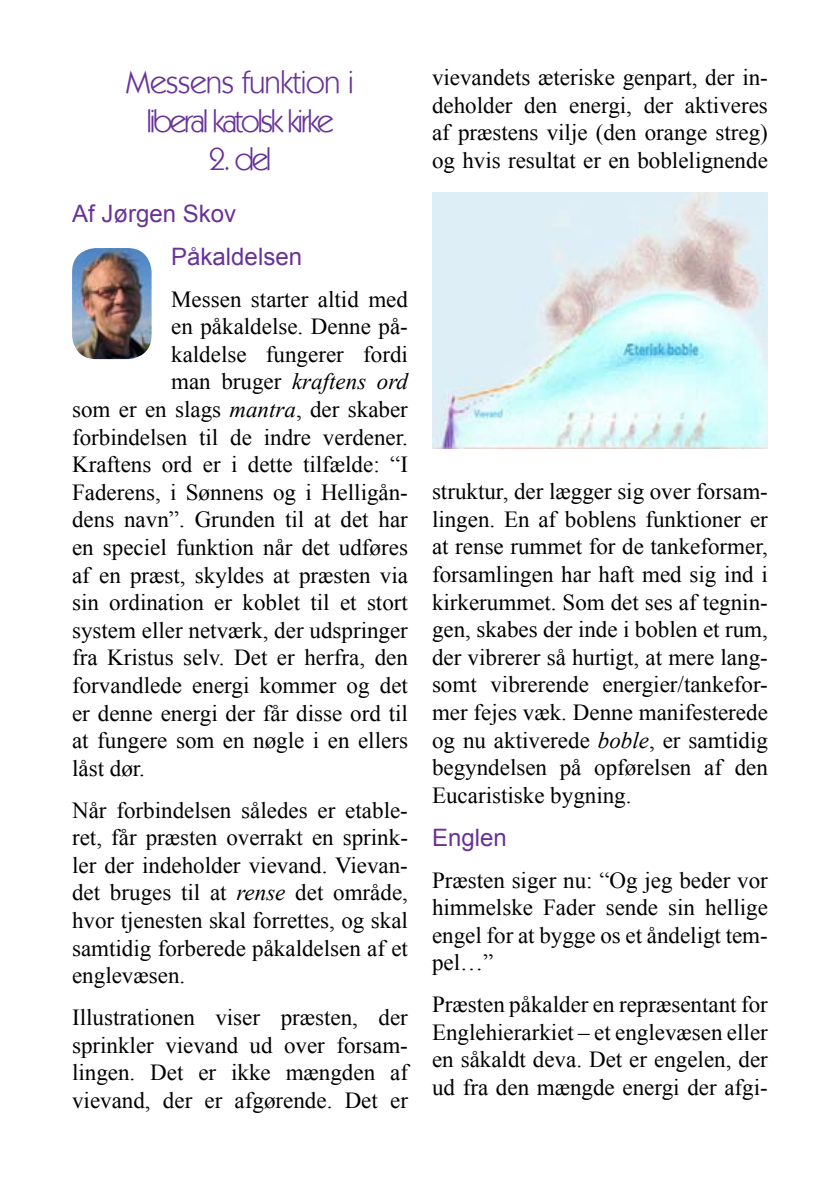
<style>
.page{position:relative;width:840px;height:1185px;background:#fff}
.page>*{position:absolute;margin:0;border:0;box-sizing:border-box;transform-origin:0 0}
.t1{font:32px/38.4px "Kabel IT Cby BT";letter-spacing:-.07em;color:#683297;text-align:center}
.t2{font:24px/43px "Arial";color:#683297}
.t3{font:23px/27.6px "Times New Roman";color:#000;text-align:justify}
.t4{font:italic 23px "Times New Roman";color:#000}
.s1{font-style:normal}
.s2{font-style:italic}
</style>
<div class="page">
<img style="left:72px;top:248px;width:79px;height:111px">
<img style="left:432px;top:193px;width:335px;height:255px">
<h1 class="t1" style="left:126px;top:63px;width:229px">Messens funktion i liberal katolsk kirke</h1>
<h1 class="t1" style="left:208px;top:139px;width:65px">2. del</h1>
<p class="t2" style="left:171px;top:192px;width:132px;text-indent:-99px">Af Jørgen Skov<br>Påkaldelsen</p>
<p class="t3" style="left:171px;top:285px;width:238px">Messen starter altid med</p>
<p class="t3" style="left:171px;top:312px;width:238px">en påkaldelse. Denne på-</p>
<p class="t3" style="left:171px;top:340px;width:238px">kaldelse fungerer fordi</p>
<p class="t4" style="left:171px;top:366px;width:238px"><span class="s1">man bruger</span> kraftens ord</p>
<p class="t3" style="left:72px;top:395px;width:337px">som er en slags <span class="s2">mantra</span>, der skaber</p>
<p class="t3" style="left:72px;top:423px;width:337px">forbindelsen til de indre verdener.</p>
<p class="t3" style="left:72px;top:450px;width:337px">Kraftens ord er i dette tilfælde: “I</p>
<p class="t3" style="left:72px;top:478px;width:337px">Faderens, i Sønnens og i Helligån-</p>
<p class="t3" style="left:72px;top:505px;width:337px">dens navn”. Grunden til at det har</p>
<p class="t3" style="left:72px;top:533px;width:337px">en speciel funktion når det udføres</p>
<p class="t3" style="left:72px;top:561px;width:337px">af en præst, skyldes at præsten via</p>
<p class="t3" style="left:72px;top:588px;width:337px">sin ordination er koblet til et stort</p>
<p class="t3" style="left:72px;top:616px;width:337px">system eller netværk, der udspringer</p>
<p class="t3" style="left:72px;top:643px;width:337px">fra Kristus selv. Det er herfra, den</p>
<p class="t3" style="left:72px;top:671px;width:337px">forvandlede energi kommer og det</p>
<p class="t3" style="left:72px;top:699px;width:337px">er denne energi der får disse ord til</p>
<p class="t3" style="left:72px;top:726px;width:337px">at fungere som en nøgle i en ellers</p>
<p class="t3" style="left:72px;top:754px;width:74px">låst dør.</p>
<p class="t3" style="left:72px;top:796px;width:337px">Når forbindelsen således er etable&shy;ret, får præsten overrakt en sprink&shy;ler der indeholder vievand. Vievan&shy;det bruges til at <span class="s2">rense</span> det område, hvor tjenesten skal forrettes, og skal samtidig forberede påkaldelsen af et englevæsen.</p>
<p class="t3" style="left:72px;top:1003px;width:337px">Illustrationen viser præsten, der sprinkler vievand ud over forsam&shy;lingen. Det er ikke mængden af vievand, der er afgørende. Det er</p>
<p class="t3" style="left:432px;top:63px;width:337px">vievandets æteriske genpart, der in&shy;deholder den energi, der aktiveres af præstens vilje (den orange streg) og hvis resultat er en boblelignende</p>
<p class="t3" style="left:432px;top:477px;width:337px">struktur, der lægger sig over forsam&shy;lingen. En af boblens funktioner er at rense rummet for de tankeformer, forsamlingen har haft med sig ind i kirkerummet. Som det ses af tegnin&shy;gen, skabes der inde i boblen et rum, der vibrerer så hurtigt, at mere lang&shy;somt vibrerende energier/tankefor&shy;mer fejes væk. Denne manifesterede og nu aktiverede <span class="s2">boble</span>, er samtidig begyndelsen på opførelsen af den Eucaristiske bygning.</p>
<p class="t2" style="left:432px;top:816px;width:76px">Englen</p>
<p class="t3" style="left:432px;top:866px;width:337px">Præsten siger nu: “Og jeg beder vor himmelske Fader sende sin hellige engel for at bygge os et åndeligt tem&shy;pel…”</p>
<p class="t3" style="left:432px;top:990px;width:337px">Præsten påkalder en repræsentant for Englehierarkiet – et englevæsen eller en såkaldt deva. Det er engelen, der ud fra den mængde energi der afgi-</p>
</div>
